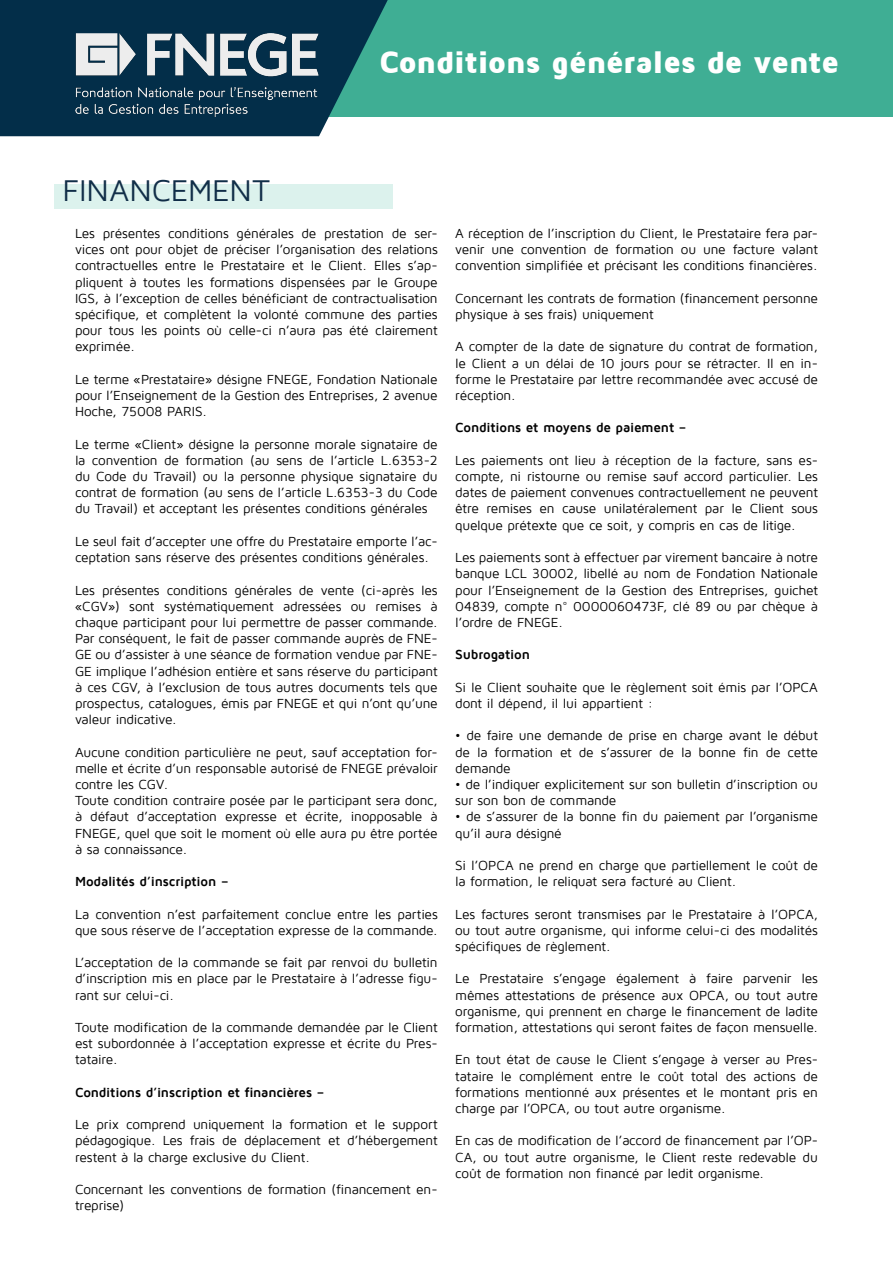
<style>
.page{position:relative;width:893px;height:1263px;background:#fff}
.page>*{position:absolute;margin:0;border:0;box-sizing:border-box;transform-origin:0 0}
.t1{font:900 31.5px "Maven Pro";letter-spacing:-.015em;color:#fff}
.t2{font:30.9px "Maven Pro";letter-spacing:-.005em;color:#112e48}
.t3{font:13.5px/16.2px "Maven Pro";letter-spacing:-.015em;color:#000;text-align:justify}
.t4{font:700 13.5px "Maven Pro";letter-spacing:-.015em;color:#000}
</style>
<div class="page">
<div style="left:0;top:0;width:893px;height:117px;background:#3fae94"></div>
<svg style="left:0;top:0;width:388px;height:136px;background:#134358"></svg>
<img style="left:75px;top:34px;width:243px;height:83px">
<div style="left:54px;top:185px;width:338px;height:24px;background:#dcf2ed"></div>
<h1 class="t1" style="left:379px;top:45px;width:461px">Conditions générales de vente</h1>
<p class="t2" style="left:63px;top:174px;width:209px">FINANCEMENT</p>
<p class="t3" style="left:75px;top:226px;width:364px">Les présentes conditions générales de prestation de ser&shy;vices ont pour objet de préciser l’organisation des relations contractuelles entre le Prestataire et le Client. Elles s’ap&shy;pliquent à toutes les formations dispensées par le Groupe IGS, à l’exception de celles bénéficiant de contractualisation spécifique, et complètent la volonté commune des parties pour tous les points où celle-ci n’aura pas été clairement exprimée.</p>
<p class="t3" style="left:75px;top:371px;width:364px">Le terme «Prestataire» désigne FNEGE, Fondation Nationale pour l’Enseignement de la Gestion des Entreprises, 2 avenue Hoche, 75008 PARIS.</p>
<p class="t3" style="left:75px;top:436px;width:364px">Le terme «Client» désigne la personne morale signataire de la convention de formation (au sens de l’article L.6353-2 du Code du Travail) ou la personne physique signataire du contrat de formation (au sens de l’article L.6353-3 du Code du Travail) et acceptant les présentes conditions générales</p>
<p class="t3" style="left:75px;top:533px;width:364px">Le seul fait d’accepter une offre du Prestataire emporte l’ac&shy;ceptation sans réserve des présentes conditions générales.</p>
<p class="t3" style="left:75px;top:582px;width:364px">Les présentes conditions générales de vente (ci-après les «CGV») sont systématiquement adressées ou remises à chaque participant pour lui permettre de passer commande.<br>Par conséquent, le fait de passer commande auprès de FNE-GE ou d’assister à une séance de formation vendue par FNE-GE implique l’adhésion entière et sans réserve du participant à ces CGV, à l’exclusion de tous autres documents tels que prospectus, catalogues, émis par FNEGE et qui n’ont qu’une valeur indicative.</p>
<p class="t3" style="left:75px;top:744px;width:364px">Aucune condition particulière ne peut, sauf acceptation for&shy;melle et écrite d’un responsable autorisé de FNEGE prévaloir contre les CGV.</p>
<p class="t3" style="left:75px;top:793px;width:364px">Toute condition contraire posée par le participant sera donc, à défaut d’acceptation expresse et écrite, inopposable à FNEGE, quel que soit le moment où elle aura pu être portée à sa connaissance.</p>
<p class="t4" style="left:75px;top:874px;width:155px">Modalités d’inscription –</p>
<p class="t3" style="left:75px;top:906px;width:364px">La convention n’est parfaitement conclue entre les parties que sous réserve de l’acceptation expresse de la commande.</p>
<p class="t3" style="left:75px;top:955px;width:364px">L’acceptation de la commande se fait par renvoi du bulletin d’inscription mis en place par le Prestataire à l’adresse figu&shy;rant sur celui-ci.</p>
<p class="t3" style="left:75px;top:1019px;width:364px">Toute modification de la commande demandée par le Client est subordonnée à l’acceptation expresse et écrite du Pres&shy;tataire.</p>
<p class="t4" style="left:75px;top:1085px;width:251px">Conditions d’inscription et financières –</p>
<p class="t3" style="left:75px;top:1117px;width:364px">Le prix comprend uniquement la formation et le support pédagogique. Les frais de déplacement et d’hébergement restent à la charge exclusive du Client.</p>
<p class="t3" style="left:75px;top:1181px;width:364px">Concernant les conventions de formation (financement en&shy;treprise)</p>
<p class="t3" style="left:455px;top:226px;width:364px">A réception de l’inscription du Client, le Prestataire fera par&shy;venir une convention de formation ou une facture valant convention simplifiée et précisant les conditions financières.</p>
<p class="t3" style="left:455px;top:290px;width:364px">Concernant les contrats de formation (financement personne physique à ses frais) uniquement</p>
<p class="t3" style="left:455px;top:339px;width:364px">A compter de la date de signature du contrat de formation, le Client a un délai de 10 jours pour se rétracter. Il en in&shy;forme le Prestataire par lettre recommandée avec accusé de réception.</p>
<p class="t4" style="left:455px;top:421px;width:233px">Conditions et moyens de paiement –</p>
<p class="t3" style="left:455px;top:452px;width:364px">Les paiements ont lieu à réception de la facture, sans es&shy;compte, ni ristourne ou remise sauf accord particulier. Les dates de paiement convenues contractuellement ne peuvent être remises en cause unilatéralement par le Client sous quelque prétexte que ce soit, y compris en cas de litige.</p>
<p class="t3" style="left:455px;top:550px;width:364px">Les paiements sont à effectuer par virement bancaire à notre banque LCL 30002, libellé au nom de Fondation Nationale pour l’Enseignement de la Gestion des Entreprises, guichet 04839, compte n° 0000060473F, clé 89 ou par chèque à l’ordre de FNEGE.</p>
<p class="t4" style="left:455px;top:648px;width:76px">Subrogation</p>
<p class="t3" style="left:455px;top:679px;width:364px">Si le Client souhaite que le règlement soit émis par l’OPCA dont il dépend, il lui appartient :</p>
<p class="t3" style="left:455px;top:728px;width:364px">• de faire une demande de prise en charge avant le début de la formation et de s’assurer de la bonne fin de cette demande</p>
<p class="t3" style="left:455px;top:776px;width:364px">• de l’indiquer explicitement sur son bulletin d’inscription ou sur son bon de commande</p>
<p class="t3" style="left:455px;top:809px;width:364px">• de s’assurer de la bonne fin du paiement par l’organisme qu’il aura désigné</p>
<p class="t3" style="left:455px;top:857px;width:364px">Si l’OPCA ne prend en charge que partiellement le coût de la formation, le reliquat sera facturé au Client.</p>
<p class="t3" style="left:455px;top:906px;width:364px">Les factures seront transmises par le Prestataire à l’OPCA, ou tout autre organisme, qui informe celui-ci des modalités spécifiques de règlement.</p>
<p class="t3" style="left:455px;top:971px;width:364px">Le Prestataire s’engage également à faire parvenir les mêmes attestations de présence aux OPCA, ou tout autre organisme, qui prennent en charge le financement de ladite formation, attestations qui seront faites de façon mensuelle.</p>
<p class="t3" style="left:455px;top:1052px;width:364px">En tout état de cause le Client s’engage à verser au Pres&shy;tataire le complément entre le coût total des actions de formations mentionné aux présentes et le montant pris en charge par l’OPCA, ou tout autre organisme.</p>
<p class="t3" style="left:455px;top:1133px;width:364px">En cas de modification de l’accord de financement par l’OP-CA, ou tout autre organisme, le Client reste redevable du coût de formation non financé par ledit organisme.</p>
</div>
